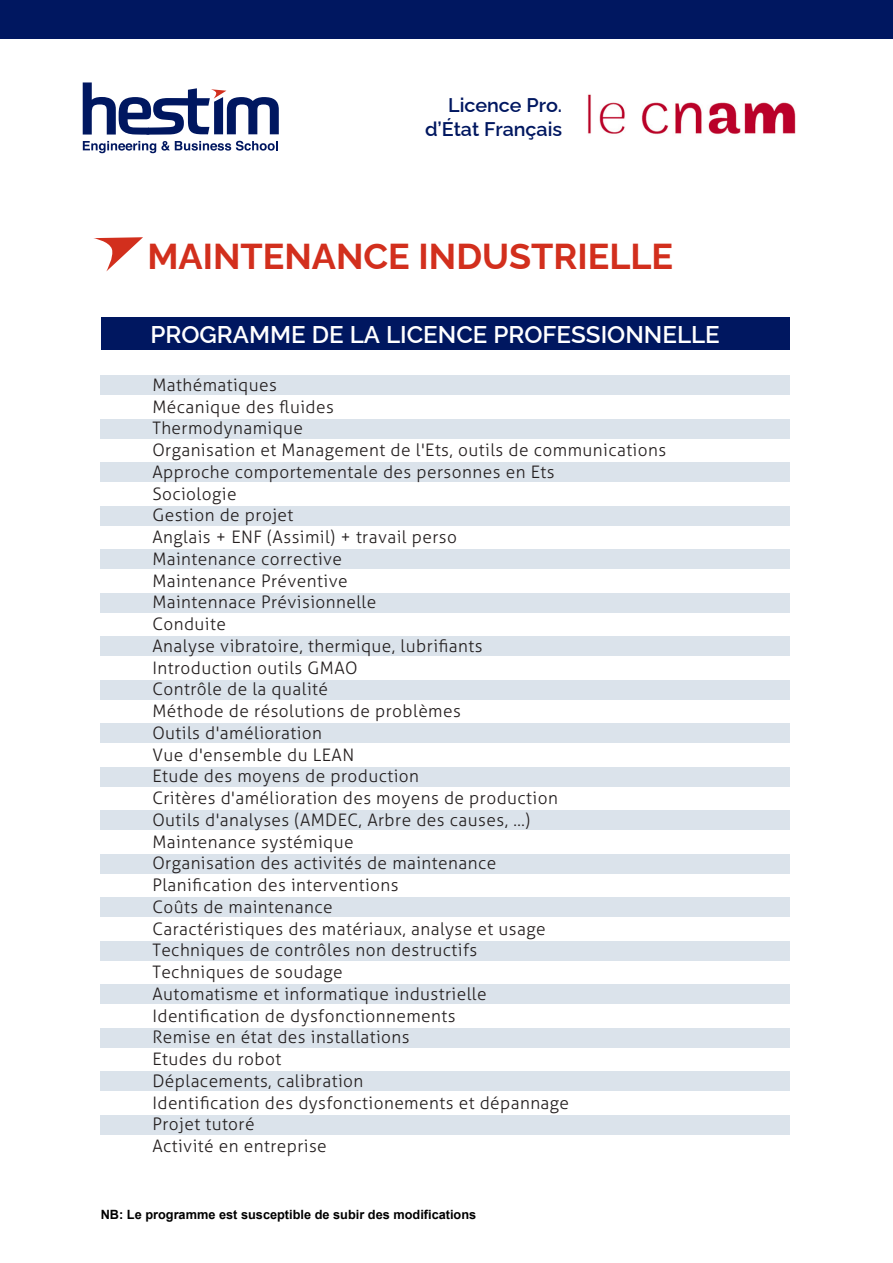
<style>
.page{position:relative;width:893px;height:1263px;background:#fff}
.page>*{position:absolute;margin:0;border:0;box-sizing:border-box;transform-origin:0 0}
.t1{font:700 36px "Raleway";color:#d22f1d}
.t2{font:600 24.15px "Raleway";color:#fff}
.t3{font:600 19.8px/23.7px "Raleway";letter-spacing:-.005em;color:#001760;text-align:right}
.t4{font:300 17.25px/21.8px "Aller";letter-spacing:.025em;color:#241f1f}
.t5{font:700 12.75px "Arial";color:#000}
</style>
<div class="page">
<img style="left:587px;top:94px;width:209px;height:41px">
<div style="left:101px;top:375px;width:689px;height:20px;background:#dbe3eb"></div>
<div style="left:101px;top:419px;width:689px;height:19px;background:#dbe3eb"></div>
<div style="left:101px;top:462px;width:689px;height:20px;background:#dbe3eb"></div>
<div style="left:101px;top:506px;width:689px;height:19px;background:#dbe3eb"></div>
<div style="left:101px;top:549px;width:689px;height:20px;background:#dbe3eb"></div>
<div style="left:101px;top:593px;width:689px;height:19px;background:#dbe3eb"></div>
<div style="left:101px;top:636px;width:689px;height:20px;background:#dbe3eb"></div>
<div style="left:101px;top:680px;width:689px;height:19px;background:#dbe3eb"></div>
<div style="left:101px;top:723px;width:689px;height:20px;background:#dbe3eb"></div>
<div style="left:101px;top:767px;width:689px;height:19px;background:#dbe3eb"></div>
<div style="left:101px;top:810px;width:689px;height:20px;background:#dbe3eb"></div>
<div style="left:101px;top:854px;width:689px;height:19px;background:#dbe3eb"></div>
<div style="left:101px;top:897px;width:689px;height:20px;background:#dbe3eb"></div>
<div style="left:101px;top:941px;width:689px;height:19px;background:#dbe3eb"></div>
<div style="left:101px;top:984px;width:689px;height:20px;background:#dbe3eb"></div>
<div style="left:101px;top:1028px;width:689px;height:19px;background:#dbe3eb"></div>
<div style="left:101px;top:1071px;width:689px;height:20px;background:#dbe3eb"></div>
<div style="left:101px;top:1115px;width:689px;height:19px;background:#dbe3eb"></div>
<div style="left:0;top:0;width:893px;height:39px;background:#001760"></div>
<div style="left:101px;top:317px;width:689px;height:33px;background:#001760"></div>
<svg style="left:83px;top:141px;width:195px;height:12px"></svg>
<svg style="left:83px;top:82px;width:196px;height:53px"></svg>
<svg style="left:93px;top:237px;width:50px;height:34px"></svg>
<p class="t3" style="left:425px;top:91px;width:138px">Licence Pro. d’État Français</p>
<h1 class="t1" style="left:147px;top:227px;width:527px">MAINTENANCE INDUSTRIELLE</h1>
<h2 class="t2" style="left:150px;top:316px;width:571px">PROGRAMME DE LA LICENCE PROFESSIONNELLE</h2>
<p class="t4" style="left:152px;top:374px;width:515px">Mathématiques<br>Mécanique des fluides<br>Thermodynamique<br>Organisation et Management de l'Ets, outils de communications<br>Approche comportementale des personnes en Ets<br>Sociologie<br>Gestion de projet<br>Anglais + ENF (Assimil) + travail perso<br>Maintenance corrective<br>Maintenance Préventive<br>Maintennace Prévisionnelle<br>Conduite<br>Analyse vibratoire, thermique, lubrifiants<br>Introduction outils GMAO<br>Contrôle de la qualité<br>Méthode de résolutions de problèmes<br>Outils d'amélioration<br>Vue d'ensemble du LEAN<br>Etude des moyens de production<br>Critères d'amélioration des moyens de production<br>Outils d'analyses (AMDEC, Arbre des causes, …)<br>Maintenance systémique<br>Organisation des activités de maintenance<br>Planification des interventions<br>Coûts de maintenance<br>Caractéristiques des matériaux, analyse et usage<br>Techniques de contrôles non destructifs<br>Techniques de soudage<br>Automatisme et informatique industrielle<br>Identification de dysfonctionnements<br>Remise en état des installations<br>Etudes du robot<br>Déplacements, calibration<br>Identification des dysfonctionements et dépannage<br>Projet tutoré<br>Activité en entreprise</p>
<p class="t5" style="left:101px;top:1205px;width:377px">NB: Le programme est susceptible de subir des modifications</p>
</div>
